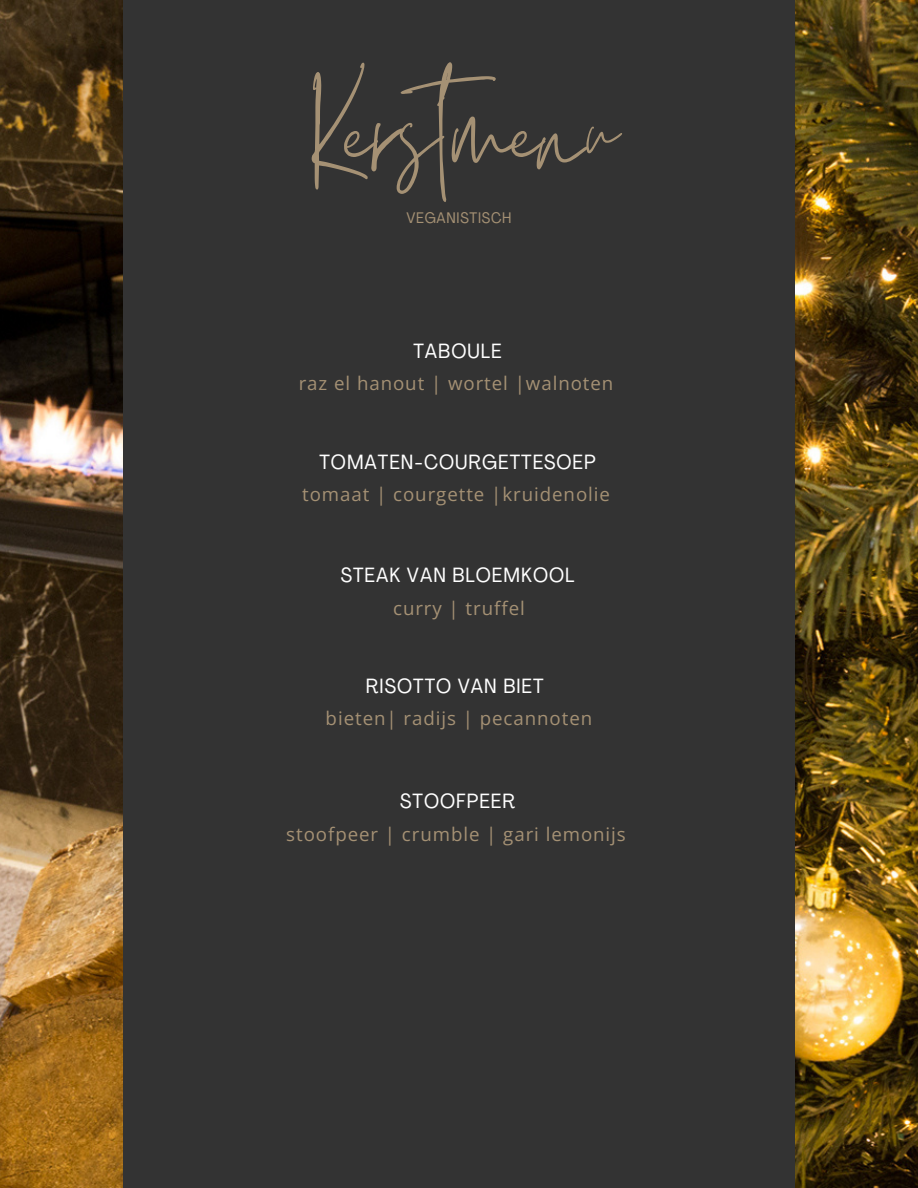
<style>
.page{position:relative;width:918px;height:1188px;background:#fff}
.page>*{position:absolute;margin:0;border:0;box-sizing:border-box;transform-origin:0 0}
.t1{font:144px "Themysion";letter-spacing:-.01em;color:#a59174}
.t2{font:condensed 20.4px "Agrandir";letter-spacing:.05em;color:#fff}
.t3{font:18.75px "Open Sans";letter-spacing:.05em;color:#a59174}
.t4{font:condensed 15.15px "Agrandir";letter-spacing:.05em;color:#a59174}
</style>
<div class="page">
<img style="left:0;top:0;width:918px;height:1188px">
<div style="left:123px;top:0;width:672px;height:1188px;background:#333"></div>
<p class="t1" style="left:303px;top:26px;width:313px">Kerstmenu</p>
<p class="t4" style="left:406px;top:212px;width:107px">VEGANISTISCH</p>
<p class="t2" style="left:413px;top:342px;width:90px">TABOULE</p>
<p class="t3" style="left:299px;top:370px;width:316px">raz el hanout | wortel |walnoten</p>
<p class="t2" style="left:319px;top:453px;width:278px">TOMATEN-COURGETTESOEP</p>
<p class="t3" style="left:302px;top:481px;width:309px">tomaat | courgette |kruidenolie</p>
<p class="t2" style="left:341px;top:567px;width:235px">STEAK VAN BLOEMKOOL</p>
<p class="t3" style="left:393px;top:595px;width:133px">curry | truffel</p>
<p class="t2" style="left:366px;top:678px;width:179px">RISOTTO VAN BIET</p>
<p class="t3" style="left:326px;top:705px;width:268px">bieten| radijs | pecannoten</p>
<p class="t2" style="left:400px;top:793px;width:116px">STOOFPEER</p>
<p class="t3" style="left:286px;top:821px;width:341px">stoofpeer | crumble | gari lemonijs</p>
</div>
